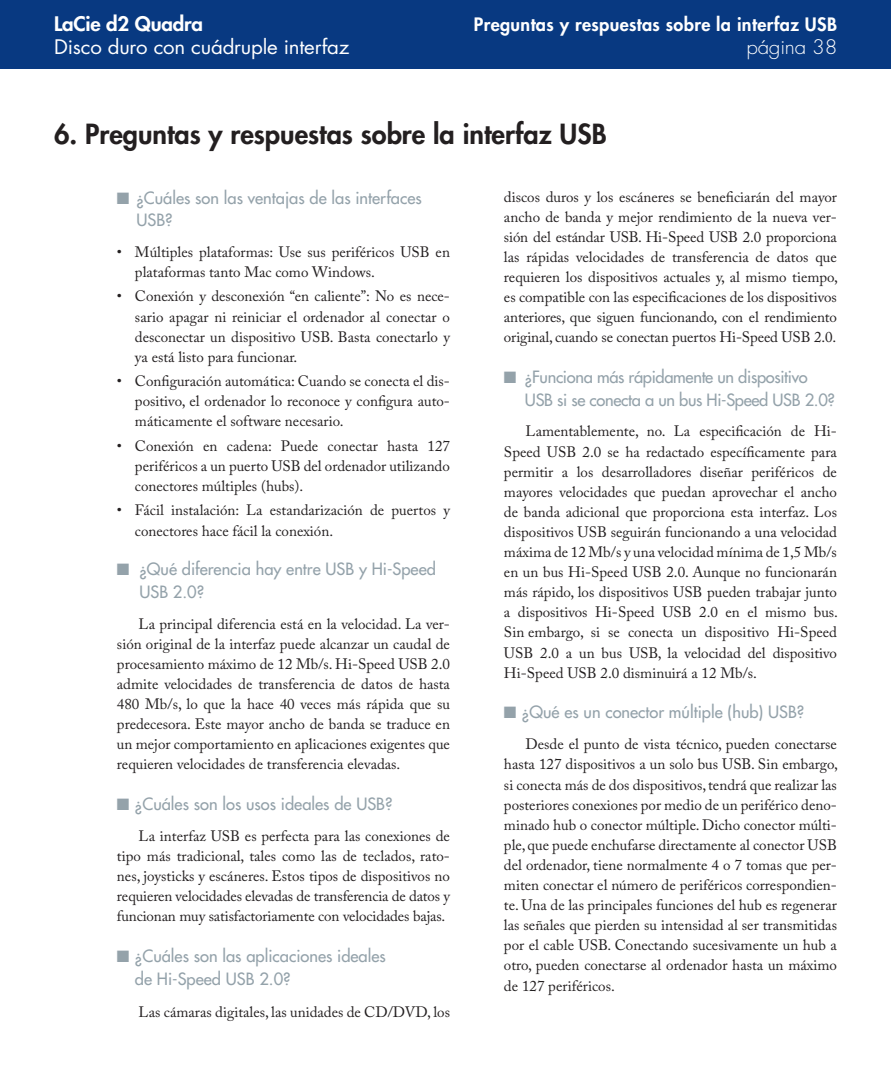
<style>
.page{position:relative;width:891px;height:1080px;background:#fff}
.page>*{position:absolute;margin:0;border:0;box-sizing:border-box;transform-origin:0 0}
.t1{font:800 27px "Futura";color:#231f20}
.t2{font:19.5px "Futura";letter-spacing:-.01em;color:#fff;scale:1.05 1}
.t3{font:800 19.5px "Futura";letter-spacing:-.01em;color:#fff;scale:1.05 1}
.t4{font:300 19.5px "Futura";letter-spacing:-.01em;color:#fff;scale:1.05 1}
.t5{font:800 18px "Futura";letter-spacing:.02em;color:#fff}
.t6{font:16.5px/22.5px "Futura";color:#94a2aa}
.t7{font:16.5px/22.5px "Futura";letter-spacing:-.02em;color:#94a2aa}
.t8{font:16.5px "Zapf Dingbats ITC";color:#94a2aa}
.t9{font:15px/20.1px "Adobe Caslon Pro";color:#231f20;text-align:justify}
</style>
<div class="page">
<div style="left:0;top:0;width:891px;height:69px;background:#083981"></div>
<h2 class="t3" style="left:54px;top:10px;width:143px">LaCie d2 Quadra</h2>
<h2 class="t2" style="left:54px;top:33px;width:283px">Disco duro con cuádruple interfaz</h2>
<h2 class="t4" style="left:746px;top:34px;width:74px">página 38</h2>
<p class="t5" style="left:474px;top:12px;width:365px">Preguntas y respuestas sobre la interfaz USB</p>
<h1 class="t1" style="left:54px;top:116px;width:554px">6. Preguntas y respuestas sobre la interfaz USB</h1>
<p class="t6" style="left:136px;top:186px;width:287px;text-indent:-20px">■ ¿Cuáles son las ventajas de las interfaces<br>USB?</p>
<p class="t9" style="left:135px;top:242px;width:317px">Múltiples plataformas: Use sus periféricos USB en plataformas tanto Mac como Windows.</p>
<p class="t9" style="left:135px;top:286px;width:317px">Conexión y desconexión “en caliente”: No es nece&shy;sario apagar ni reiniciar el ordenador al conectar o desconectar un dispositivo USB. Basta conectarlo y ya está listo para funcionar.</p>
<p class="t9" style="left:135px;top:371px;width:317px">Configuración automática: Cuando se conecta el dis&shy;positivo, el ordenador lo reconoce y configura auto&shy;máticamente el software necesario.</p>
<p class="t9" style="left:135px;top:436px;width:317px">Conexión en cadena: Puede conectar hasta 127 periféricos a un puerto USB del ordenador utilizando conectores múltiples (hubs).</p>
<p class="t9" style="left:135px;top:500px;width:317px">Fácil instalación: La estandarización de puertos y conectores hace fácil la conexión.</p>
<p class="t6" style="left:139px;top:558px;width:298px">¿Qué diferencia hay entre USB y Hi-Speed<br>USB 2.0?</p>
<p class="t9" style="left:117px;top:613px;width:335px;text-indent:22px">La principal diferencia está en la velocidad. La ver&shy;sión original de la interfaz puede alcanzar un caudal de procesamiento máximo de 12 Mb/s. Hi-Speed USB 2.0 admite velocidades de transferencia de datos de hasta 480 Mb/s, lo que la hace 40 veces más rápida que su predecesora. Este mayor ancho de banda se traduce en un mejor comportamiento en aplicaciones exigentes que requieren velocidades de transferencia elevadas.</p>
<p class="t6" style="left:117px;top:793px;width:277px">■ ¿Cuáles son los usos ideales de USB?</p>
<p class="t9" style="left:117px;top:826px;width:335px;text-indent:22px">La interfaz USB es perfecta para las conexiones de tipo más tradicional, tales como las de teclados, rato&shy;nes, joysticks y escáneres. Estos tipos de dispositivos no requieren velocidades elevadas de transferencia de datos y funcionan muy satisfactoriamente con velocidades bajas.</p>
<p class="t6" style="left:135px;top:945px;width:252px;text-indent:-18px">■ ¿Cuáles son las aplicaciones ideales de Hi-Speed USB 2.0?</p>
<p class="t9" style="left:139px;top:1001px;width:313px">Las cámaras digitales, las unidades de CD/DVD, los</p>
<p class="t9" style="left:117px;top:242px;width:7px">•</p>
<p class="t9" style="left:117px;top:286px;width:7px">•</p>
<p class="t9" style="left:117px;top:371px;width:7px">•</p>
<p class="t9" style="left:117px;top:436px;width:7px">•</p>
<p class="t9" style="left:117px;top:500px;width:7px">•</p>
<p class="t8" style="left:117px;top:562px;width:14px">■</p>
<p class="t9" style="left:504px;top:186px;width:336px">discos duros y los escáneres se beneficiarán del mayor ancho de banda y mejor rendimiento de la nueva ver&shy;sión del estándar USB. Hi-Speed USB 2.0 proporciona las rápidas velocidades de transferencia de datos que requieren los dispositivos actuales y, al mismo tiempo, es compatible con las especificaciones de los dispositivos anteriores, que siguen funcionando, con el rendimiento original, cuando se conectan puertos Hi-Speed USB 2.0.</p>
<p class="t7" style="left:525px;top:366px;width:312px">¿Funciona más rápidamente un dispositivo<br>USB si se conecta a un bus Hi-Speed USB 2.0?</p>
<p class="t9" style="left:504px;top:421px;width:336px;text-indent:22px">Lamentablemente, no. La especificación de Hi-Speed USB 2.0 se ha redactado específicamente para permitir a los desarrolladores diseñar periféricos de mayores velocidades que puedan aprovechar el ancho de banda adicional que proporciona esta interfaz. Los dispositivos USB seguirán funcionando a una velocidad máxima de 12 Mb/s y una velocidad mínima de 1,5 Mb/s en un bus Hi-Speed USB 2.0. Aunque no funcionarán más rápido, los dispositivos USB pueden trabajar junto a dispositivos Hi-Speed USB 2.0 en el mismo bus.<br>Sin embargo, si se conecta un dispositivo Hi-Speed USB 2.0 a un bus USB, la velocidad del dispositivo Hi-Speed USB 2.0 disminuirá a 12 Mb/s.</p>
<p class="t6" style="left:504px;top:701px;width:302px">■ ¿Qué es un conector múltiple (hub) USB?</p>
<p class="t9" style="left:504px;top:734px;width:336px;text-indent:22px">Desde el punto de vista técnico, pueden conectarse hasta 127 dispositivos a un solo bus USB. Sin embargo, si conecta más de dos dispositivos, tendrá que realizar las posteriores conexiones por medio de un periférico deno&shy;minado hub o conector múltiple. Dicho conector múlti&shy;ple, que puede enchufarse directamente al conector USB del ordenador, tiene normalmente 4 o 7 tomas que per&shy;miten conectar el número de periféricos correspondien&shy;te. Una de las principales funciones del hub es regenerar las señales que pierden su intensidad al ser transmitidas por el cable USB. Conectando sucesivamente un hub a otro, pueden conectarse al ordenador hasta un máximo de 127 periféricos.</p>
<p class="t8" style="left:504px;top:370px;width:14px">■</p>
</div>
